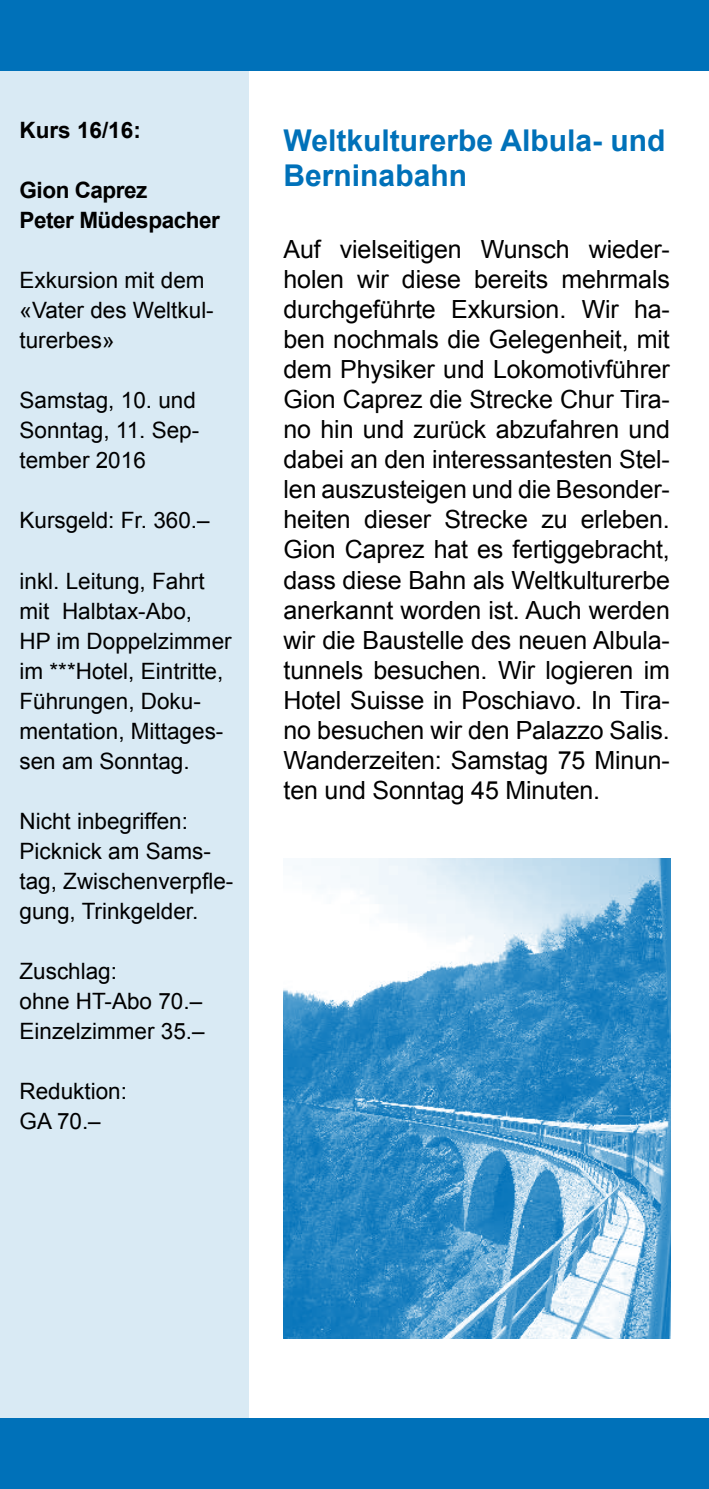
<style>
.page{position:relative;width:709px;height:1489px;background:#fff}
.page>*{position:absolute;margin:0;border:0;box-sizing:border-box;transform-origin:0 0}
.t1{font:700 30px/35px "Arial";color:#0071b9}
.t2{font:25px/30px "Arial";letter-spacing:-.005em;color:#000;text-align:justify}
.t3{font:22.5px/30px "Arial";color:#000}
.t4{font:700 22.5px/30px "Arial";letter-spacing:-.02em;color:#000}
</style>
<div class="page">
<div style="left:0;top:0;width:248px;height:1488px;background:#d9eaf4"></div>
<div style="left:0;top:0;width:709px;height:71px;background:#0071b9"></div>
<div style="left:0;top:1417px;width:709px;height:71px;background:#0071b9"></div>
<img style="left:283px;top:858px;width:387px;height:480px">
<p class="t4" style="left:19px;top:116px;width:123px">Kurs 16/16:</p>
<p class="t4" style="left:19px;top:176px;width:202px">Gion Caprez<br>Peter Müdespacher</p>
<p class="t3" style="left:19px;top:266px;width:196px">Exkursion mit dem «Vater des Weltkul&shy;turerbes»</p>
<p class="t3" style="left:19px;top:386px;width:181px">Samstag, 10. und<br>Sonntag, 11. Sep&shy;tember 2016</p>
<p class="t3" style="left:19px;top:506px;width:192px">Kursgeld: Fr. 360.–</p>
<p class="t3" style="left:19px;top:566px;width:214px">inkl. Leitung, Fahrt mit Halbtax-Abo,<br>HP im Doppelzimmer im ***Hotel, Eintritte,<br>Führungen, Doku&shy;mentation, Mittages&shy;sen am Sonntag.</p>
<p class="t3" style="left:19px;top:805px;width:215px">Nicht inbegriffen:<br>Picknick am Sams&shy;tag, Zwischenverpfle&shy;gung, Trinkgelder.</p>
<p class="t3" style="left:19px;top:955px;width:187px">Zuschlag:<br>ohne HT-Abo 70.–<br>Einzelzimmer 35.–</p>
<p class="t3" style="left:19px;top:1075px;width:109px">Reduktion:<br>GA 70.–</p>
<p class="t1" style="left:283px;top:124px;width:383px">Weltkulturerbe Albula- und<br>Berninabahn</p>
<p class="t2" style="left:283px;top:235px;width:388px">Auf vielseitigen Wunsch wieder&shy;holen wir diese bereits mehrmals durchgeführte Exkursion. Wir ha&shy;ben nochmals die Gelegenheit, mit dem Physiker und Lokomotivführer Gion Caprez die Strecke Chur Tira&shy;no hin und zurück abzufahren und dabei an den interessantesten Stel&shy;len auszusteigen und die Besonder&shy;heiten dieser Strecke zu erleben.<br>Gion Caprez hat es fertiggebracht, dass diese Bahn als Weltkulturerbe anerkannt worden ist. Auch werden wir die Baustelle des neuen Albula&shy;tunnels besuchen. Wir logieren im Hotel Suisse in Poschiavo. In Tira&shy;no besuchen wir den Palazzo Salis.<br>Wanderzeiten: Samstag 75 Minun&shy;ten und Sonntag 45 Minuten.</p>
</div>
